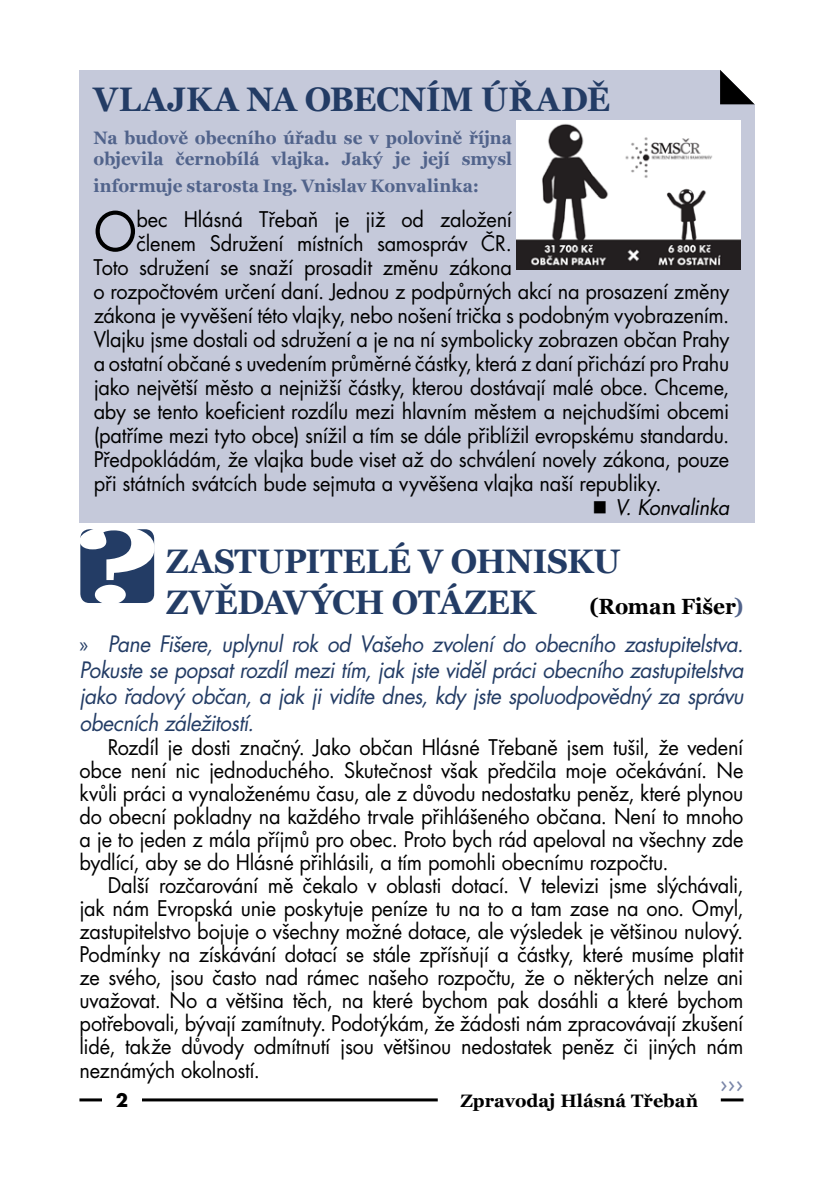
<style>
.page{position:relative;width:840px;height:1191px;background:#fff}
.page>*{position:absolute;margin:0;border:0;box-sizing:border-box;transform-origin:0 0}
.t1{font:52.8px "Futura CE";color:#000;scale:.95 1}
.t2{font:700 34px/40.8px "Georgia";letter-spacing:-.005em;color:#233c65;scale:.95 1}
.t3{font:24px "Futura CE";color:#7a86a8}
.t4{font:italic 22px/26.4px "Futura CE";letter-spacing:-.025em;color:#233c65;text-align:justify;scale:.95 1}
.t5{font:700 22px "Georgia";letter-spacing:-.005em;color:#000;scale:.95 1}
.t6{font:21px/23.2px "Futura CE";letter-spacing:-.01em;color:#000;text-align:justify;scale:.95 1}
.t7{font:italic 21px "Futura CE";letter-spacing:-.02em;color:#000;scale:.95 1}
.t8{font:700 18px/21.6px "Georgia";color:#51638b;scale:.95 1}
.t9{font:700 18px "Georgia";color:#000}
.t10{font:700 18px "Futura CE";color:#000}
.s1{color:#51638b}
.s2{font-family:"Myriad Pro";font-style:normal}
</style>
<div class="page">
<hr style="left:79px;top:1098px;width:664px;height:3px;background:#000">
<div style="left:437px;top:1086px;width:283px;height:32px;background:#fff"></div>
<div style="left:102px;top:1088px;width:40px;height:23px;background:#fff"></div>
<div style="left:79px;top:70px;width:675px;height:452px;background:#c5c9da"></div>
<svg style="left:720px;top:70px;width:35px;height:34px"></svg>
<svg style="left:80px;top:529px;width:75px;height:74px"></svg>
<img style="left:516px;top:120px;width:224px;height:150px">
<h2 class="t2" style="left:94px;top:79px;width:544px">VLAJKA NA OBECNÍM ÚŘADĚ</h2>
<p class="t8" style="left:94px;top:127px;width:441px">Na budově obecního úřadu se v polovině října objevila černobílá vlajka. Jaký je její smysl</p>
<p class="t8" style="left:94px;top:175px;width:407px">informuje starosta Ing. Vnislav Konvalinka:</p>
<h1 class="t1" style="left:94px;top:200px;width:47px">O</h1>
<p class="t6" style="left:136px;top:208px;width:396px">bec Hlásná Třebaň je již od založení</p>
<p class="t6" style="left:136px;top:232px;width:396px">členem Sdružení místních samospráv ČR.</p>
<p class="t6" style="left:94px;top:256px;width:441px">Toto sdružení se snaží prosadit změnu zákona</p>
<p class="t6" style="left:94px;top:280px;width:670px">o rozpočtovém určení daní. Jednou z podpůrných akcí na prosazení změny</p>
<p class="t6" style="left:94px;top:304px;width:670px">zákona je vyvěšení této vlajky, nebo nošení trička s podobným vyobrazením.</p>
<p class="t6" style="left:94px;top:328px;width:670px">Vlajku jsme dostali od sdružení a je na ní symbolicky zobrazen občan Prahy</p>
<p class="t6" style="left:94px;top:352px;width:670px">a ostatní občané s uvedením průměrné částky, která z daní přichází pro Prahu</p>
<p class="t6" style="left:94px;top:376px;width:670px">jako největší město a nejnižší částky, kterou dostávají malé obce. Chceme,</p>
<p class="t6" style="left:94px;top:400px;width:670px">aby se tento koeficient rozdílu mezi hlavním městem a nejchudšími obcemi</p>
<p class="t6" style="left:94px;top:424px;width:670px">(patříme mezi tyto obce) snížil a tím se dále přiblížil evropskému standardu.</p>
<p class="t6" style="left:94px;top:448px;width:670px">Předpokládám, že vlajka bude viset až do schválení novely zákona, pouze</p>
<p class="t6" style="left:94px;top:472px;width:599px">při státních svátcích bude sejmuta a vyvěšena vlajka naší republiky.</p>
<p class="t7" style="left:615px;top:495px;width:121px">V. Konvalinka</p>
<h2 class="t2" style="left:166px;top:541px;width:479px">ZASTUPITELÉ V OHNISKU<br>ZVĚDAVÝCH OTÁZEK</h2>
<p class="t5" style="left:589px;top:592px;width:163px">(Roman Fišer<span class="s1">)</span></p>
<p class="t4" style="left:79px;top:631px;width:700px"><span class="s2">»</span> Pane Fišere, uplynul rok od Vašeho zvolení do obecního zastupitelstva.<br>Pokuste se popsat rozdíl mezi tím, jak jste viděl práci obecního zastupitelstva jako řadový občan, a jak ji vidíte dnes, kdy jste spoluodpovědný za správu obecních záležitostí.</p>
<p class="t6" style="left:79px;top:736px;width:700px;text-indent:28px">Rozdíl je dosti značný. Jako občan Hlásné Třebaně jsem tušil, že vedení obce není nic jednoduchého. Skutečnost však předčila moje očekávání. Ne kvůli práci a vynaloženému času, ale z důvodu nedostatku peněz, které plynou do obecní pokladny na každého trvale přihlášeného občana. Není to mnoho a je to jeden z mála příjmů pro obec. Proto bych rád apeloval na všechny zde bydlící, aby se do Hlásné přihlásili, a tím pomohli obecnímu rozpočtu.</p>
<p class="t6" style="left:79px;top:874px;width:700px;text-indent:28px">Další rozčarování mě čekalo v oblasti dotací. V televizi jsme slýchávali, jak nám Evropská unie poskytuje peníze tu na to a tam zase na ono. Omyl, zastupitelstvo bojuje o všechny možné dotace, ale výsledek je většinou nulový.<br>Podmínky na získávání dotací se stále zpřísňují a částky, které musíme platit ze svého, jsou často nad rámec našeho rozpočtu, že o některých nelze ani uvažovat. No a většina těch, na které bychom pak dosáhli a které bychom potřebovali, bývají zamítnuty. Podotýkám, že žádosti nám zpracovávají zkušení lidé, takže důvody odmítnutí jsou většinou nedostatek peněz či jiných nám neznámých okolností.</p>
<p class="t3" style="left:719px;top:1068px;width:25px">›››</p>
<p class="t10" style="left:116px;top:1089px;width:14px">2</p>
<p class="t9" style="left:460px;top:1089px;width:239px">Zpravodaj Hlásná Třebaň</p>
</div>
